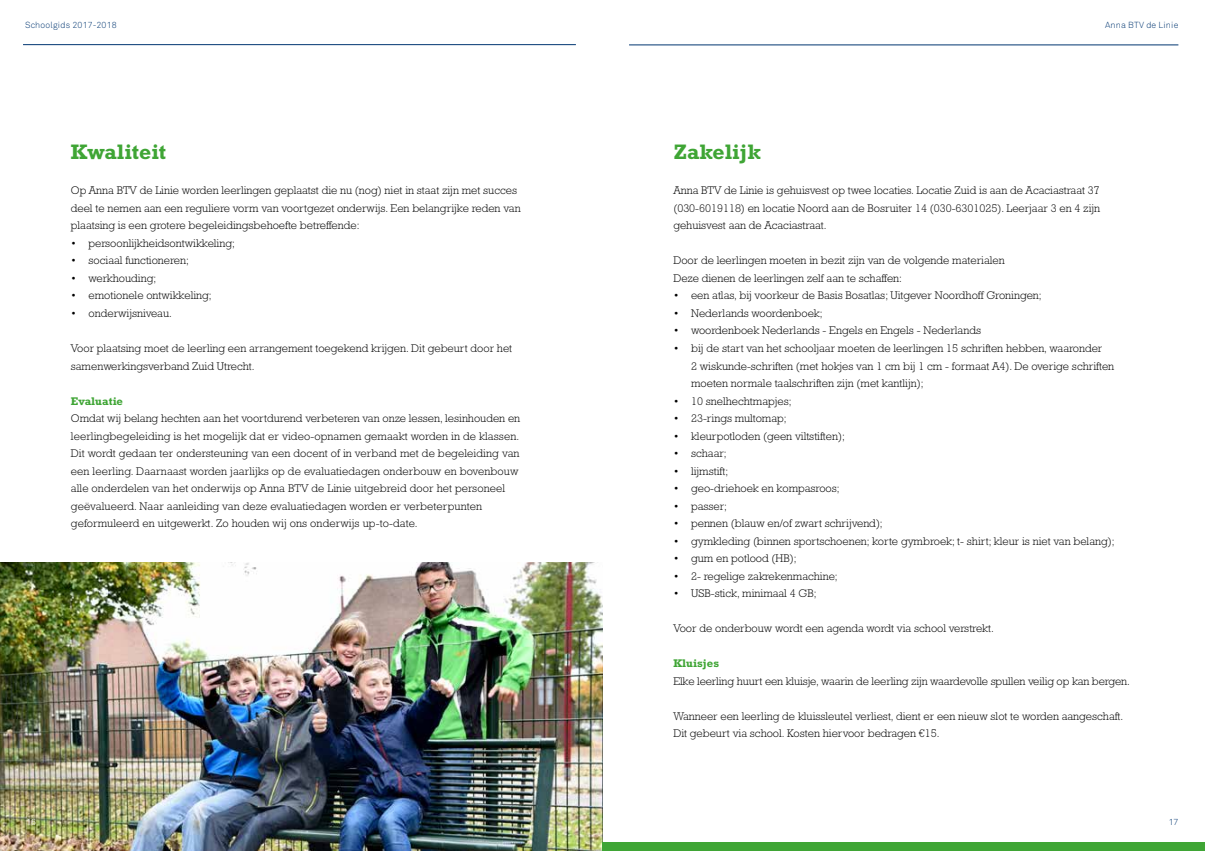
<style>
.page{position:relative;width:1205px;height:851px;background:#fff}
.page>*{position:absolute;margin:0;border:0;box-sizing:border-box;transform-origin:0 0}
.t1{font:700 21.25px "Rockwell";color:#3fa535}
.t2{font:300 11.25px/17.5px "Rockwell";color:#000}
.t3{font:700 11.25px "Rockwell";color:#3fa535}
.t4{font:300 8.75px "Akkurat";letter-spacing:.02em;color:#003671}
.t5{font:300 8.75px "Akkurat";color:#fff}
.s1{font-family:"Rockwell Std"}
</style>
<div class="page">
<img style="left:0;top:562px;width:602px;height:288px">
<div style="left:602px;top:842px;width:603px;height:8px;background:#3fa535"></div>
<hr style="left:23px;top:44px;width:553px;height:1px;background:#003671">
<hr style="left:629px;top:45px;width:549px;height:1px;background:#003671">
<p class="t4" style="left:25px;top:20px;width:93px">Schoolgids 2017-2018</p>
<p class="t4" style="left:1105px;top:20px;width:75px">Anna BTV de Linie</p>
<h1 class="t1" style="left:71px;top:140px;width:97px">Kwaliteit</h1>
<p class="t2" style="left:71px;top:182px;width:451px">Op Anna BTV de Linie worden leerlingen geplaatst die nu (nog) niet in staat zijn met succes deel te nemen aan een reguliere vorm van voortgezet onderwijs. Een belangrijke reden van plaatsing is een grotere begeleidingsbehoefte betreffende:</p>
<p class="t2" style="left:71px;top:234px;width:166px">• persoonlijkheidsontwikkeling;</p>
<p class="t2" style="left:71px;top:252px;width:120px">• sociaal functioneren;</p>
<p class="t2" style="left:71px;top:269px;width:87px">• werkhouding;</p>
<p class="t2" style="left:71px;top:287px;width:142px">• emotionele ontwikkeling;</p>
<p class="t2" style="left:71px;top:304px;width:103px">• onderwijsniveau.</p>
<p class="t2" style="left:71px;top:339px;width:443px">Voor plaatsing moet de leerling een arrangement toegekend krijgen. Dit gebeurt door het samenwerkingsverband Zuid Utrecht.</p>
<p class="t3" style="left:71px;top:394px;width:54px">Evaluatie</p>
<p class="t2" style="left:71px;top:409px;width:451px">Omdat wij belang hechten aan het voortdurend verbeteren van onze lessen, lesinhouden en leerlingbegeleiding is het mogelijk dat er video-opnamen gemaakt worden in de klassen.<br>Dit wordt gedaan ter ondersteuning van een docent of in verband met de begeleiding van een leerling. Daarnaast worden jaarlijks op de evaluatiedagen onderbouw en bovenbouw alle onderdelen van het onderwijs op Anna BTV de Linie uitgebreid door het personeel geëvalueerd. Naar aanleiding van deze evaluatiedagen worden er verbeterpunten geformuleerd en uitgewerkt. Zo houden wij ons onderwijs up-to-date.</p>
<p class="t5" style="left:27px;top:816px;width:11px">16</p>
<h1 class="t1" style="left:673px;top:140px;width:89px">Zakelijk</h1>
<p class="t2" style="left:673px;top:182px;width:428px;text-align:justify">Anna BTV de Linie is gehuisvest op twee locaties. Locatie Zuid is aan de Acaciastraat 37 (030-6019118) en locatie Noord aan de Bosruiter 14 (030-6301025). Leerjaar 3 en 4 zijn gehuisvest aan de Acaciastraat.</p>
<p class="t2" style="left:673px;top:252px;width:333px">Door de leerlingen moeten in bezit zijn van de volgende materialen<br>Deze dienen de leerlingen zelf aan te schaffen:</p>
<p class="t2" style="left:673px;top:287px;width:370px">• een atlas, bij voorkeur de Basis Bosatlas; Uitgever Noordhoff Groningen;</p>
<p class="t2" style="left:673px;top:304px;width:151px">• Nederlands woordenboek;</p>
<p class="t2" style="left:673px;top:322px;width:309px">• woordenboek Nederlands - Engels en Engels - Nederlands</p>
<p class="t2" style="left:691px;top:339px;width:425px;text-indent:-18px">• bij de start van het schooljaar moeten de leerlingen 15 schriften hebben, waaronder<br>2 wiskunde-schriften (met hokjes van 1 cm bij 1 cm - formaat A4). De overige schriften moeten normale taalschriften zijn (met kantlijn);</p>
<p class="t2" style="left:673px;top:392px;width:120px">• 10 snelhechtmapjes;</p>
<p class="t2" style="left:673px;top:409px;width:115px">• 23-rings multomap;</p>
<p class="t2" style="left:673px;top:427px;width:173px">• kleurpotloden (geen viltstiften);</p>
<p class="t2" style="left:673px;top:444px;width:55px">• schaar;</p>
<p class="t2" style="left:673px;top:462px;width:56px">• lijmstift;</p>
<p class="t2" style="left:673px;top:479px;width:168px">• geo-driehoek en kompasroos;</p>
<p class="t2" style="left:673px;top:497px;width:55px">• passer;</p>
<p class="t2" style="left:673px;top:514px;width:211px">• pennen (blauw en/of zwart schrijvend);</p>
<p class="t2" style="left:673px;top:532px;width:443px">• gymkleding (binnen sportschoenen; korte gymbroek; t- shirt; kleur is niet van belang);</p>
<p class="t2" style="left:673px;top:549px;width:125px">• gum en potlood (HB);</p>
<p class="t2" style="left:673px;top:567px;width:166px">• 2- regelige zakrekenmachine;</p>
<p class="t2" style="left:673px;top:584px;width:145px">• USB-stick, minimaal 4 GB;</p>
<p class="t2" style="left:673px;top:619px;width:322px">Voor de onderbouw wordt een agenda wordt via school verstrekt.</p>
<p class="t3" style="left:673px;top:656px;width:47px">Kluisjes</p>
<p class="t2" style="left:673px;top:672px;width:458px">Elke leerling huurt een kluisje, waarin de leerling zijn waardevolle spullen veilig op kan bergen.</p>
<p class="t2" style="left:673px;top:707px;width:451px">Wanneer een leerling de kluissleutel verliest, dient er een nieuw slot te worden aangeschaft.<br>Dit gebeurt via school. Kosten hiervoor bedragen <span class="s1">€</span>15.</p>
<p class="t4" style="left:1169px;top:816px;width:11px">17</p>
</div>
